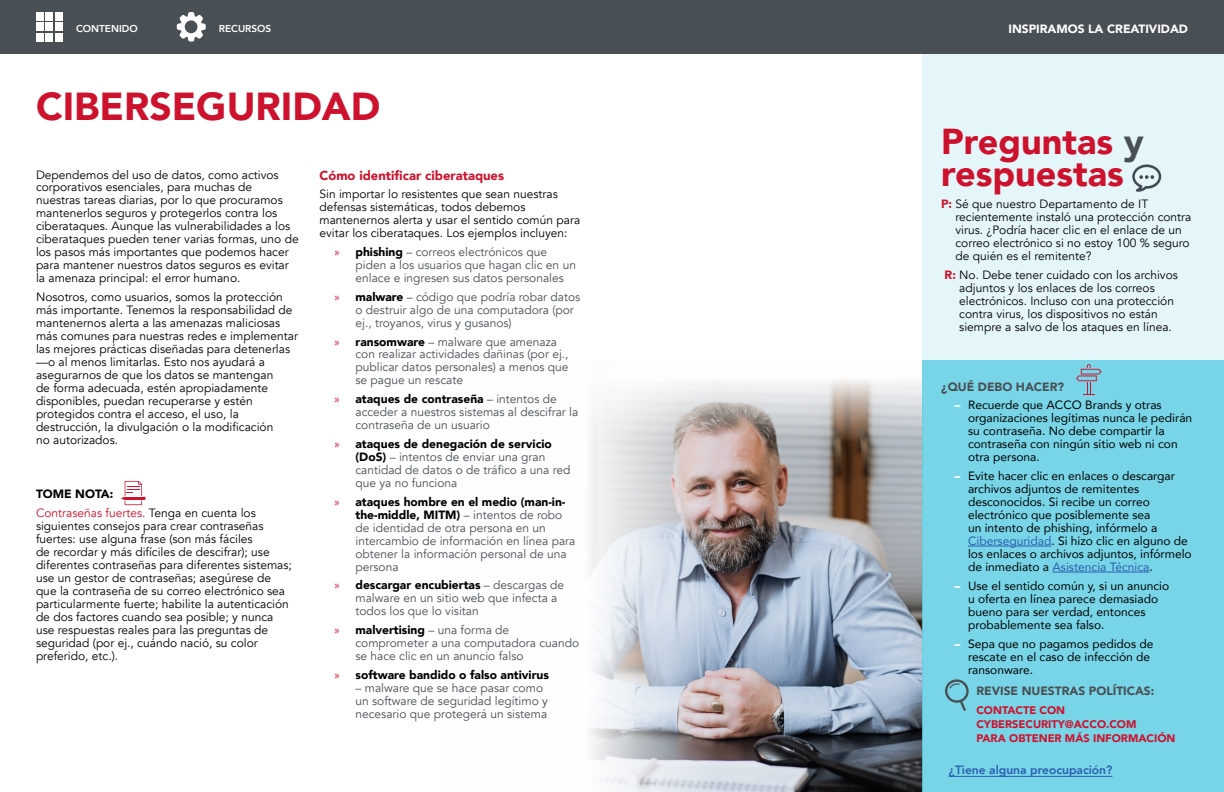
<style>
.page{position:relative;width:1224px;height:792px;background:#fff}
.page>*{position:absolute;margin:0;border:0;box-sizing:border-box;transform-origin:0 0}
.t1{font:900 39px "Avenir";color:#cd122d}
.t2{font:900 36px/32px "Avenir";color:#cd122d}
.t3{font:900 13px "Avenir";color:#cd122d}
.t4{font:12px/13px "Avenir";color:#000}
.t5{font:12px/13px "Avenir";color:#484f55}
.t6{font:12px/13px "Avenir";color:#000}
.t7{font:12px/18.8px "Avenir";color:#cd122d}
.t8{font:900 12px "Avenir";color:#484f55}
.t9{font:900 12px "Avenir";color:#fff}
.t10{font:900 12px "Avenir";color:#000}
.t11{font:800 12px "Avenir";color:#2a5db0}
.t12{font:900 11px/14px "Avenir";color:#cd122d}
.t13{font:800 10px "Avenir";color:#fff}
.s1{font-weight:900;color:#000}
.s2{color:#000}
.s3{font-family:"Myriad Pro";color:#cd122d}
.s4{font-family:"Myriad Pro";font-weight:400;color:#cd122d}
.s5{color:#484f55}
.s6{font-weight:900;color:#cd122d}
.s7{font-weight:900;color:#fff}
.s8{color:#2a5db0}
</style>
<div class="page">
<div style="left:0;top:0;width:1224px;height:54px;background:#484f55"></div>
<div style="left:36px;top:12px;width:8px;height:8px;background:#fff"></div>
<div style="left:36px;top:23px;width:8px;height:8px;background:#fff"></div>
<div style="left:36px;top:33px;width:8px;height:8px;background:#fff"></div>
<div style="left:46px;top:12px;width:7px;height:9px;background:#fff"></div>
<div style="left:46px;top:23px;width:7px;height:8px;background:#fff"></div>
<div style="left:46px;top:33px;width:7px;height:9px;background:#fff"></div>
<div style="left:55px;top:12px;width:8px;height:8px;background:#fff"></div>
<div style="left:55px;top:23px;width:8px;height:8px;background:#fff"></div>
<div style="left:55px;top:33px;width:8px;height:8px;background:#fff"></div>
<svg style="left:177px;top:12px;width:29px;height:30px"></svg>
<svg style="left:121px;top:481px;width:24px;height:24px"></svg>
<img style="left:590px;top:379px;width:332px;height:413px">
<div style="left:922px;top:54px;width:302px;height:738px;background:#78d5e7"></div>
<div style="left:922px;top:54px;width:302px;height:306px;background:#e4f6fa"></div>
<svg style="left:945px;top:679px;width:24px;height:32px"></svg>
<svg style="left:1132px;top:165px;width:29px;height:27px"></svg>
<hr style="left:968px;top:546px;width:83px;height:1px;background:#2a5db0">
<hr style="left:1053px;top:572px;width:96px;height:1px;background:#2a5db0">
<svg style="left:1076px;top:364px;width:26px;height:31px"></svg>
<hr style="left:949px;top:776px;width:163px;height:1px;background:#2a5db0">
<p class="t9" style="left:1072px;top:19px;width:117px">EL TÍTULO VA AQUÍ</p>
<p class="t13" style="left:76px;top:21px;width:63px">CONTENIDO</p>
<p class="t13" style="left:219px;top:21px;width:54px">RECURSOS</p>
<p class="t9" style="left:1008px;top:19px;width:181px">INSPIRAMOS LA CREATIVIDAD</p>
<h1 class="t1" style="left:36px;top:73px;width:346px">CIBERSEGURIDAD</h1>
<p class="t4" style="left:36px;top:168px;width:264px">Dependemos del uso de datos, como activos corporativos esenciales, para muchas de nuestras tareas diarias, por lo que procuramos mantenerlos seguros y protegerlos contra los ciberataques. Aunque las vulnerabilidades a los ciberataques pueden tener varias formas, uno de los pasos más importantes que podemos hacer para mantener nuestros datos seguros es evitar la amenaza principal: el error humano.</p>
<p class="t4" style="left:36px;top:291px;width:264px">Nosotros, como usuarios, somos la protección más importante. Tenemos la responsabilidad de mantenernos alerta a las amenazas maliciosas más comunes para nuestras redes e implementar las mejores prácticas diseñadas para detenerlas —o al menos limitarlas. Esto nos ayudará a asegurarnos de que los datos se mantengan<br>de forma adecuada, estén apropiadamente disponibles, puedan recuperarse y estén protegidos contra el acceso, el uso, la destrucción, la divulgación o la modificación<br>no autorizados.</p>
<p class="t7" style="left:36px;top:485px;width:221px"><span class="s1">TOME NOTA:<br></span>Contraseñas fuertes. <span class="s2">Tenga en cuenta los</span></p>
<p class="t4" style="left:36px;top:520px;width:257px">siguientes consejos para crear contraseñas fuertes: use alguna frase (son más fáciles<br>de recordar y más difíciles de descifrar); use diferentes contraseñas para diferentes sistemas; use un gestor de contraseñas; asegúrese de que la contraseña de su correo electrónico sea particularmente fuerte; habilite la autenticación de dos factores cuando sea posible; y nunca use respuestas reales para las preguntas de seguridad (por ej., cuándo nació, su color preferido, etc.).</p>
<p class="t3" style="left:320px;top:164px;width:186px">Cómo identificar ciberataques</p>
<p class="t4" style="left:320px;top:188px;width:262px">Sin importar lo resistentes que sean nuestras defensas sistemáticas, todos debemos mantenernos alerta y usar el sentido común para evitar los ciberataques. Los ejemplos incluyen:</p>
<p class="t5" style="left:356px;top:246px;width:222px;text-indent:-21px"><span class="s3">»</span> <span class="s1">phishing</span> – correos electrónicos que piden a los usuarios que hagan clic en un enlace e ingresen sus datos personales</p>
<p class="t5" style="left:356px;top:290px;width:226px;text-indent:-21px"><span class="s3">»</span> <span class="s1">malware</span> – código que podría robar datos o destruir algo de una computadora (por ej., troyanos, virus y gusanos)</p>
<p class="t5" style="left:356px;top:335px;width:215px;text-indent:-21px"><span class="s3">»</span> <span class="s1">ransomware</span> – malware que amenaza con realizar actividades dañinas (por ej., publicar datos personales) a menos que se pague un rescate</p>
<p class="t5" style="left:356px;top:393px;width:224px;text-indent:-21px"><span class="s3">»</span> <span class="s1">ataques de contraseña</span> – intentos de acceder a nuestros sistemas al descifrar la contraseña de un usuario</p>
<p class="t5" style="left:356px;top:438px;width:217px;text-indent:-21px"><span class="s3">»</span> <span class="s1">ataques de denegación de servicio (DoS)</span> – intentos de enviar una gran cantidad de datos o de tráfico a una red que ya no funciona</p>
<p class="t5" style="left:356px;top:495px;width:221px;text-indent:-21px"><span class="s3">»</span> <span class="s1">ataques hombre en el medio (man-in&shy;the-middle, MITM)</span> – intentos de robo de identidad de otra persona en un intercambio de información en línea para obtener la información personal de una persona</p>
<p class="t5" style="left:356px;top:579px;width:210px;text-indent:-21px"><span class="s3">»</span> <span class="s1">descargar encubiertas</span> – descargas de malware en un sitio web que infecta a todos los que lo visitan</p>
<p class="t5" style="left:356px;top:624px;width:225px;text-indent:-21px"><span class="s3">»</span> <span class="s1">malvertising</span> – una forma de comprometer a una computadora cuando se hace clic en un anuncio falso</p>
<p class="t10" style="left:334px;top:665px;width:216px"><span class="s4">»</span> software bandido o falso antivirus</p>
<p class="t5" style="left:356px;top:682px;width:194px">– malware que se hace pasar como un software de seguridad legítimo y necesario que protegerá un sistema</p>
<h2 class="t2" style="left:941px;top:124px;width:204px">Preguntas <span class="s5">y </span>respuestas</h2>
<p class="t4" style="left:955px;top:198px;width:237px;text-indent:-14px"><span class="s6">P:</span> Sé que nuestro Departamento de IT recientemente instaló una protección contra virus. ¿Podría hacer clic en el enlace de un correo electrónico si no estoy 100 % seguro de quién es el remitente?</p>
<p class="t4" style="left:959px;top:268px;width:220px;text-indent:-15px"><span class="s6">R:</span> No. Debe tener cuidado con los archivos adjuntos y los enlaces de los correos electrónicos. Incluso con una protección contra virus, los dispositivos no están siempre a salvo de los ataques en línea.</p>
<p class="t8" style="left:941px;top:376px;width:125px">¿QUÉ DEBO HACER?</p>
<p class="t6" style="left:968px;top:398px;width:226px;text-indent:-14px"><span class="s7">–</span> Recuerde que ACCO Brands y otras organizaciones legítimas nunca le pedirán su contraseña. No debe compartir la contraseña con ningún sitio web ni con otra persona.</p>
<p class="t6" style="left:968px;top:469px;width:225px;text-indent:-14px"><span class="s7">–</span> Evite hacer clic en enlaces o descargar archivos adjuntos de remitentes desconocidos. Si recibe un correo electrónico que posiblemente sea<br>un intento de phishing, infórmelo a <span class="s8">Ciberseguridad</span>. Si hizo clic en alguno de los enlaces o archivos adjuntos, infórmelo de inmediato a <span class="s8">Asistencia Técnica</span>.</p>
<p class="t6" style="left:968px;top:579px;width:203px;text-indent:-14px"><span class="s7">–</span> Use el sentido común y, si un anuncio u oferta en línea parece demasiado bueno para ser verdad, entonces probablemente sea falso.</p>
<p class="t6" style="left:968px;top:637px;width:187px;text-indent:-14px"><span class="s7">–</span> Sepa que no pagamos pedidos de rescate en el caso de infección de ransonware.</p>
<p class="t8" style="left:976px;top:681px;width:179px">REVISE NUESTRAS POLÍTICAS:</p>
<p class="t12" style="left:976px;top:702px;width:201px">CONTACTE CON<br>CYBERSECURITY@ACCO.COM<br>PARA OBTENER MÁS INFORMACIÓN</p>
<p class="t11" style="left:949px;top:761px;width:165px">¿Tiene alguna preocupación?</p>
</div>
